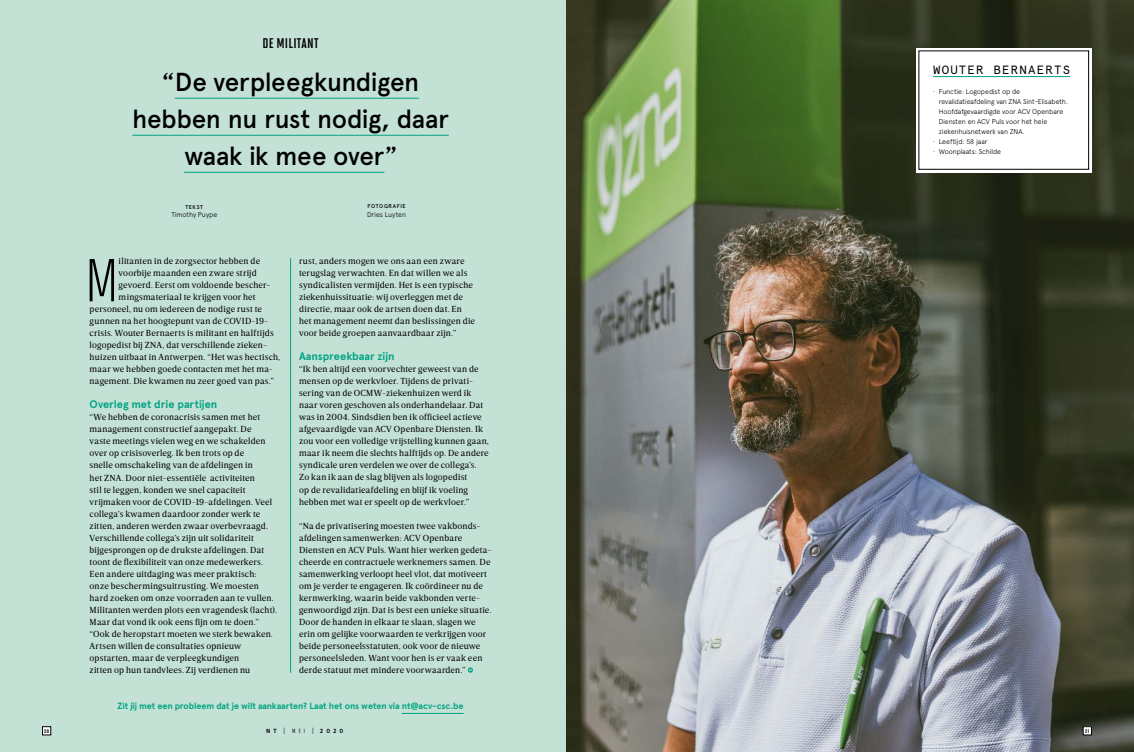
<style>
.page{position:relative;width:1134px;height:752px;background:#fff}
.page>*{position:absolute;margin:0;border:0;box-sizing:border-box;transform-origin:0 0}
.t1{font:60.4px "Solano Gothic MVB";color:#000}
.t2{font:500 26px/37px "Apercu Pro";letter-spacing:-.02em;color:#000;text-align:center}
.t3{font:700 14px "Solano Gothic MVB";letter-spacing:.02em;color:#000}
.t4{font:12px "Apercu Mono";letter-spacing:.1em;color:#000}
.t5{font:700 11px "Apercu Pro";color:#00a481}
.t6{font:9px/12px "Breve News";letter-spacing:.015em;color:#000}
.t7{font:700 9px "Apercu Pro";letter-spacing:-.01em;color:#00a481}
.t8{font:300 7px "Apercu";letter-spacing:-.015em;color:#000}
.t9{font:700 6px "Apercu Pro";letter-spacing:.495em;color:#000}
.t10{font:700 6px "Solano Gothic MVB";color:#000}
.t11{font:500 5.5px "Apercu Pro";letter-spacing:.105em;color:#000}
.s1{font-family:"Solano Gothic MVB";font-weight:500}
</style>
<div class="page">
<div style="left:0;top:0;width:567px;height:751px;background:#c4e1d6"></div>
<img style="left:567px;top:0;width:567px;height:751px">
<hr style="left:175px;top:98px;width:244px;height:1px;background:#00a481">
<hr style="left:132px;top:135px;width:317px;height:1px;background:#00a481">
<hr style="left:184px;top:172px;width:200px;height:1px;background:#00a481">
<svg style="left:468px;top:667px;width:5px;height:5px"></svg>
<hr style="left:290px;top:258px;width:1px;height:414px;background:#00a481">
<hr style="left:402px;top:712px;width:62px;height:1px;background:#00a481">
<div style="left:916px;top:48px;width:175px;height:125px;background:#fff"></div>
<hr style="left:933px;top:76px;width:137px;height:1px;background:#00a481">
<div style="left:43px;top:726px;width:8px;height:8px;background:#fff"></div>
<div style="left:42px;top:726px;width:9px;height:8px;border:1px solid #000"></div>
<div style="left:1083px;top:726px;width:8px;height:8px;background:#fff"></div>
<div style="left:1083px;top:726px;width:8px;height:8px;border:1px solid #000"></div>
<h3 class="t3" style="left:262px;top:35px;width:58px">DE MILITANT</h3>
<h2 class="t2" style="left:132px;top:62px;width:318px">“De verpleegkundigen hebben nu rust nodig, daar waak ik mee over”</h2>
<p class="t11" style="left:185px;top:202px;width:19px">TEKST</p>
<p class="t8" style="left:171px;top:210px;width:47px">Timothy Puype</p>
<p class="t11" style="left:368px;top:202px;width:39px">FOTOGRAFIE</p>
<p class="t8" style="left:367px;top:210px;width:41px">Dries Luyten</p>
<p class="t6" style="left:299px;top:255px;width:177px">rust, anders mogen we ons aan een zware terugslag verwachten. En dat willen we als syndicalisten vermijden. Het is een typische ziekenhuissituatie: wij overleggen met de directie, maar ook de artsen doen dat. En het management neemt dan beslissingen die voor beide groepen aanvaardbaar zijn.”</p>
<p class="t5" style="left:299px;top:348px;width:97px">Aanspreekbaar zijn</p>
<p class="t6" style="left:299px;top:363px;width:191px">“Ik ben altijd een voorvechter geweest van de mensen op de werkvloer. Tijdens de privati&shy;sering van de OCMW-ziekenhuizen werd ik naar voren geschoven als onderhandelaar. Dat was in 2004. Sindsdien ben ik officieel actieve afgevaardigde van ACV Openbare Diensten. Ik zou voor een volledige vrijstelling kunnen gaan, maar ik neem die slechts halftijds op. De andere syndicale uren verdelen we over de collega’s.<br>Zo kan ik aan de slag blijven als logopedist<br>op de revalidatieafdeling en blijf ik voeling hebben met wat er speelt op de werkvloer.”</p>
<p class="t6" style="left:299px;top:519px;width:194px">“Na de privatisering moesten twee vakbonds&shy;afdelingen samenwerken: ACV Openbare Diensten en ACV Puls. Want hier werken gedeta&shy;cheerde en contractuele werknemers samen. De samenwerking verloopt heel vlot, dat motiveert om je verder te engageren. Ik coördineer nu de kernwerking, waarin beide vakbonden verte&shy;genwoordigd zijn. Dat is best een unieke situatie.<br>Door de handen in elkaar te slaan, slagen we erin om gelijke voorwaarden te verkrijgen voor beide personeelsstatuten, ook voor de nieuwe personeelsleden. Want voor hen is er vaak een derde statuut met mindere voorwaarden.”</p>
<p class="t7" style="left:117px;top:699px;width:348px">Zit jij met een probleem dat je wilt aankaarten? Laat het ons weten via nt@acv-csc.be</p>
<h1 class="t1" style="left:85px;top:247px;width:34px">M</h1>
<p class="t6" style="left:119px;top:255px;width:143px">ilitanten in de zorgsector hebben de</p>
<p class="t6" style="left:119px;top:267px;width:140px">voorbije maanden een zware strijd</p>
<p class="t6" style="left:119px;top:279px;width:153px">gevoerd. Eerst om voldoende bescher-</p>
<p class="t6" style="left:119px;top:291px;width:139px">mingsmateriaal te krijgen voor het</p>
<p class="t6" style="left:90px;top:303px;width:174px">personeel, nu om iedereen de nodige rust te</p>
<p class="t6" style="left:90px;top:315px;width:180px">gunnen na het hoogtepunt van de COVID-19-</p>
<p class="t6" style="left:90px;top:327px;width:186px">crisis. Wouter Bernaerts is militant en halftijds</p>
<p class="t6" style="left:90px;top:339px;width:179px">logopedist bij ZNA, dat verschillende zieken-</p>
<p class="t6" style="left:90px;top:351px;width:192px">huizen uitbaat in Antwerpen. “Het was hectisch,</p>
<p class="t6" style="left:90px;top:363px;width:185px">maar we hebben goede contacten met het ma-</p>
<p class="t6" style="left:90px;top:375px;width:186px">nagement. Die kwamen nu zeer goed van pas.”</p>
<p class="t5" style="left:90px;top:396px;width:129px">Overleg met drie partijen</p>
<p class="t6" style="left:90px;top:411px;width:189px">“We hebben de coronacrisis samen met het management constructief aangepakt. De<br>vaste meetings vielen weg en we schakelden over op crisisoverleg. Ik ben trots op de<br>snelle omschakeling van de afdelingen in<br>het ZNA. Door niet-essentiële activiteiten<br>stil te leggen, konden we snel capaciteit vrijmaken voor de COVID-19-afdelingen. Veel collega’s kwamen daardoor zonder werk te zitten, anderen werden zwaar overbevraagd.<br>Verschillende collega’s zijn uit solidariteit bijgesprongen op de drukste afdelingen. Dat toont de flexibiliteit van onze medewerkers.<br>Een andere uitdaging was meer praktisch: onze beschermingsuitrusting. We moesten hard zoeken om onze voorraden aan te vullen.<br>Militanten werden plots een vragendesk (lacht).<br>Maar dat vond ik ook eens fijn om te doen.” “Ook de heropstart moeten we sterk bewaken.<br>Artsen willen de consultaties opnieuw opstarten, maar de verpleegkundigen<br>zitten op hun tandvlees. Zij verdienen nu</p>
<h3 class="t4" style="left:933px;top:62px;width:139px">WOUTER BERNAERTS</h3>
<p class="t8" style="left:933px;top:87px;width:88px">· Functie: Logopedist op de</p>
<p class="t8" style="left:939px;top:97px;width:131px">revalidatieafdeling van ZNA Sint-Elisabeth.</p>
<p class="t8" style="left:939px;top:107px;width:126px">Hoofdafgevaardigde voor ACV Openbare</p>
<p class="t8" style="left:939px;top:117px;width:110px">Diensten en ACV Puls voor het hele</p>
<p class="t8" style="left:939px;top:127px;width:87px">ziekenhuisnetwerk van ZNA.</p>
<p class="t8" style="left:933px;top:137px;width:56px">· Leeftijd: 58 jaar</p>
<p class="t8" style="left:933px;top:147px;width:69px">· Woonplaats: Schilde</p>
<p class="t10" style="left:44px;top:727px;width:6px">20</p>
<p class="t9" style="left:266px;top:725px;width:79px">NT <span class="s1">| MEI |</span> 2020</p>
<p class="t10" style="left:1085px;top:727px;width:6px">21</p>
</div>
